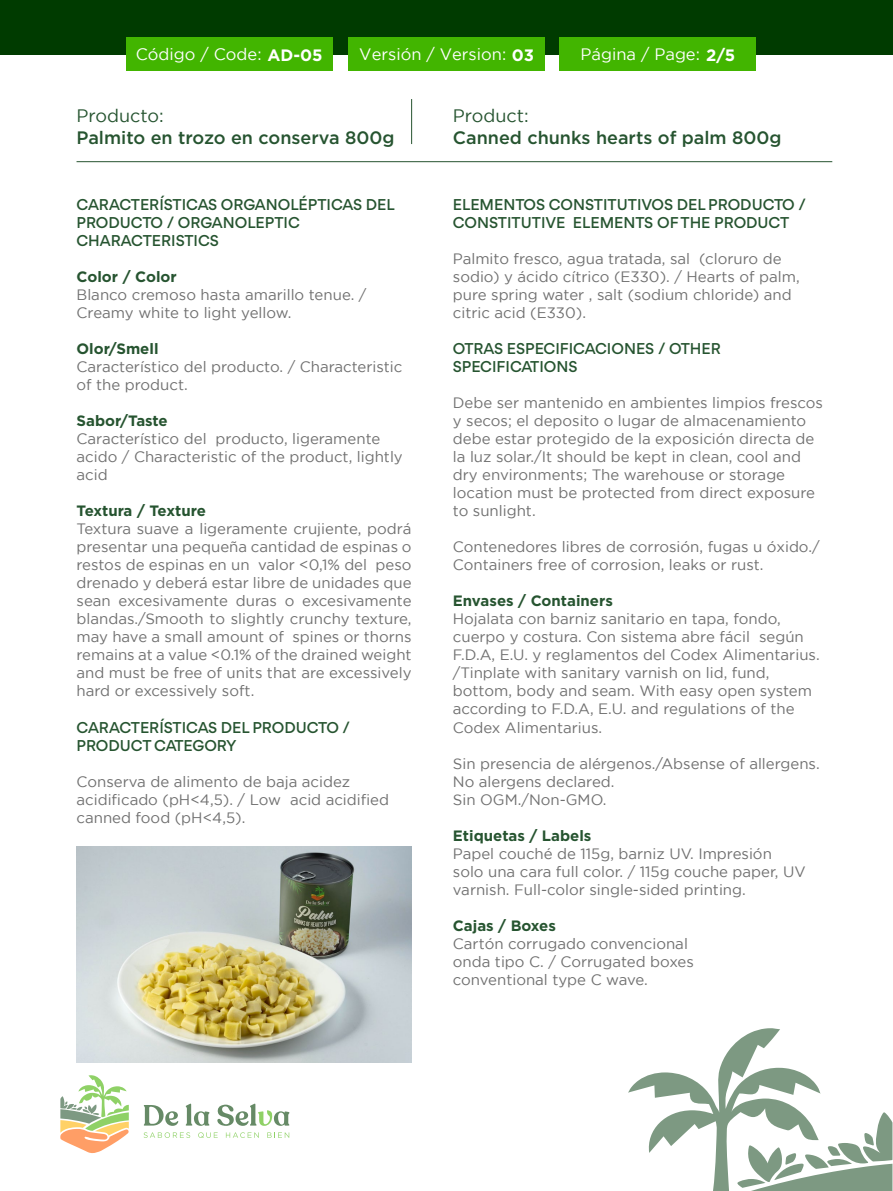
<style>
.page{position:relative;width:893px;height:1191px;background:#fff}
.page>*{position:absolute;margin:0;border:0;box-sizing:border-box;transform-origin:0 0}
.t1{font:500 18px "Gotham";color:#265430}
.t2{font:18px "Gotham";color:#265430}
.t3{font:16.5px "Gotham";color:#fff}
.t4{font:15px/18px "Gotham";color:#707070}
.t5{font:500 15px/18px "Gordita";color:#265430}
.t6{font:700 15px "Gotham";color:#265430}
.s1{font-weight:700}
</style>
<div class="page">
<div style="left:0;top:0;width:893px;height:54px;background:#003b00"></div>
<div style="left:126px;top:37px;width:207px;height:33px;background:#42b500"></div>
<div style="left:348px;top:37px;width:196px;height:33px;background:#42b500"></div>
<div style="left:560px;top:37px;width:196px;height:33px;background:#42b500"></div>
<svg style="left:60px;top:1075px;width:69px;height:78px"></svg>
<svg style="left:144px;top:1105px;width:35px;height:20px"></svg>
<svg style="left:186px;top:1103px;width:24px;height:22px"></svg>
<svg style="left:217px;top:1103px;width:73px;height:22px"></svg>
<svg style="left:144px;top:1132px;width:46px;height:5px"></svg>
<svg style="left:198px;top:1132px;width:20px;height:6px"></svg>
<svg style="left:226px;top:1132px;width:33px;height:5px"></svg>
<svg style="left:267px;top:1132px;width:22px;height:5px"></svg>
<svg style="left:628px;top:1028px;width:264px;height:162px"></svg>
<hr style="left:77px;top:161px;width:755px;height:1px;background:#265430">
<hr style="left:411px;top:99px;width:1px;height:45px;background:#265430">
<img style="left:77px;top:846px;width:335px;height:216px">
<p class="t3" style="left:136px;top:45px;width:188px">Código / Code: <span class="s1">AD-05</span></p>
<p class="t3" style="left:359px;top:45px;width:176px">Versión / Version: <span class="s1">03</span></p>
<p class="t3" style="left:581px;top:45px;width:156px">Página / Page: <span class="s1">2/5</span></p>
<p class="t2" style="left:77px;top:106px;width:89px">Producto:</p>
<p class="t1" style="left:77px;top:126px;width:319px">Palmito en trozo en conserva 800g</p>
<p class="t5" style="left:77px;top:196px;width:320px">CARACTERÍSTICAS ORGANOLÉPTICAS DEL<br>PRODUCTO / ORGANOLEPTIC<br>CHARACTERISTICS</p>
<p class="t6" style="left:77px;top:268px;width:102px">Color / Color</p>
<p class="t4" style="left:77px;top:286px;width:291px">Blanco cremoso hasta amarillo tenue. /<br>Creamy white to light yellow.</p>
<p class="t6" style="left:77px;top:340px;width:83px">Olor/Smell</p>
<p class="t4" style="left:77px;top:358px;width:327px">Característico del producto. / Characteristic of the product.</p>
<p class="t6" style="left:77px;top:412px;width:93px">Sabor/Taste</p>
<p class="t4" style="left:77px;top:430px;width:328px">Característico del producto, ligeramente acido / Characteristic of the product, lightly acid</p>
<p class="t6" style="left:77px;top:502px;width:131px">Textura / Texture</p>
<p class="t4" style="left:77px;top:520px;width:337px;text-align:justify">Textura suave a ligeramente crujiente, podrá presentar una pequeña cantidad de espinas o restos de espinas en un valor &lt;0,1% del peso drenado y deberá estar libre de unidades que sean excesivamente duras o excesivamente blandas./Smooth to slightly crunchy texture, may have a small amount of spines or thorns remains at a value &lt;0.1% of the drained weight and must be free of units that are excessively hard or excessively soft.</p>
<p class="t5" style="left:77px;top:718px;width:275px">CARACTERÍSTICAS DEL PRODUCTO /<br>PRODUCT CATEGORY</p>
<p class="t4" style="left:77px;top:772px;width:314px">Conserva de alimento de baja acidez acidificado (pH&lt;4,5). / Low acid acidified canned food (pH&lt;4,5).</p>
<p class="t2" style="left:453px;top:106px;width:77px">Product:</p>
<p class="t1" style="left:453px;top:126px;width:330px">Canned chunks hearts of palm 800g</p>
<p class="t5" style="left:453px;top:196px;width:355px">ELEMENTOS CONSTITUTIVOS DEL PRODUCTO /<br>CONSTITUTIVE ELEMENTS OF THE PRODUCT</p>
<p class="t4" style="left:453px;top:250px;width:348px">Palmito fresco, agua tratada, sal (cloruro de sodio) y ácido cítrico (E330). / Hearts of palm, pure spring water , salt (sodium chloride) and citric acid (E330).</p>
<p class="t5" style="left:453px;top:340px;width:269px">OTRAS ESPECIFICACIONES / OTHER<br>SPECIFICATIONS</p>
<p class="t4" style="left:453px;top:394px;width:372px">Debe ser mantenido en ambientes limpios frescos y secos; el deposito o lugar de almacenamiento debe estar protegido de la exposición directa de la luz solar./It should be kept in clean, cool and dry environments; The warehouse or storage location must be protected from direct exposure to sunlight.</p>
<p class="t4" style="left:453px;top:538px;width:368px">Contenedores libres de corrosión, fugas u óxido./<br>Containers free of corrosion, leaks or rust.</p>
<p class="t6" style="left:453px;top:592px;width:162px">Envases / Containers</p>
<p class="t4" style="left:453px;top:610px;width:368px">Hojalata con barniz sanitario en tapa, fondo, cuerpo y costura. Con sistema abre fácil según F.D.A, E.U. y reglamentos del Codex Alimentarius. /Tinplate with sanitary varnish on lid, fund, bottom, body and seam. With easy open system according to F.D.A, E.U. and regulations of the Codex Alimentarius.</p>
<p class="t4" style="left:453px;top:754px;width:368px">Sin presencia de alérgenos./Absense of allergens.<br>No alergens declared.<br>Sin OGM./Non-GMO.</p>
<p class="t6" style="left:453px;top:826px;width:140px">Etiquetas / Labels</p>
<p class="t4" style="left:453px;top:844px;width:354px">Papel couché de 115g, barniz UV. Impresión solo una cara full color. / 115g couche paper, UV varnish. Full-color single-sided printing.</p>
<p class="t6" style="left:453px;top:916px;width:105px">Cajas / Boxes</p>
<p class="t4" style="left:453px;top:934px;width:242px">Cartón corrugado convencional onda tipo C. / Corrugated boxes conventional type C wave.</p>
</div>
